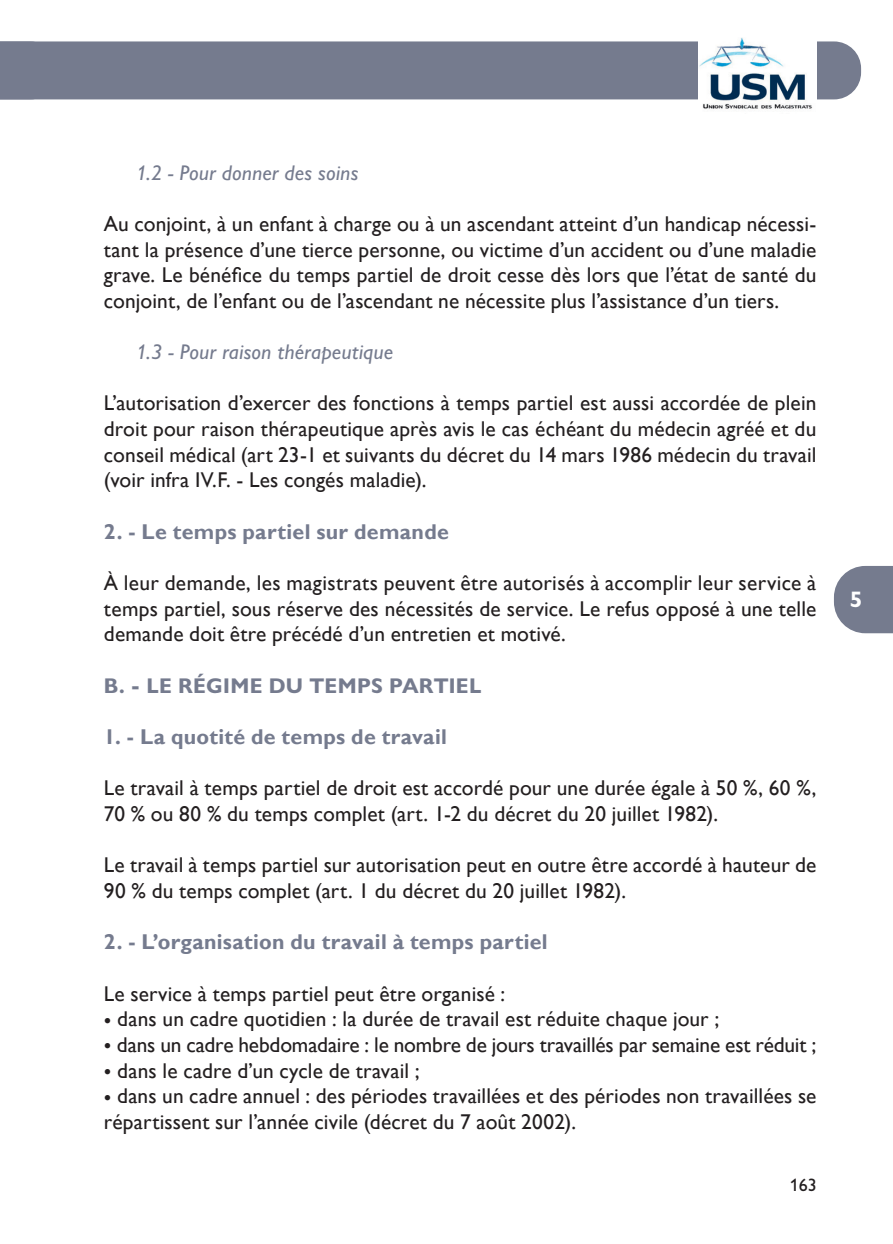
<style>
.page{position:relative;width:893px;height:1244px;background:#fff}
.page>*{position:absolute;margin:0;border:0;box-sizing:border-box;transform-origin:0 0}
.t1{font:700 22.5px "Gill Sans Nova";color:#fff}
.t2{font:21.38px/25.7px "Gill Sans";letter-spacing:.005em;color:#231f20;text-align:justify}
.t3{font:700 21.38px "Gill Sans";letter-spacing:.015em;color:#757b8e}
.t4{font:italic 500 21.38px "Gill Sans Nova";letter-spacing:.005em;color:#757b8e}
.t5{font:700 21.38px "Gill Sans Nova";letter-spacing:.015em;color:#757b8e}
.t6{font:500 18px "Gill Sans Nova";color:#231f20}
</style>
<div class="page">
<div style="left:57px;top:41px;width:804px;height:58px;background:#757b8e"></div>
<img style="left:699px;top:37px;width:117px;height:72px">
<svg style="left:834px;top:566px;width:59px;height:67px;background:#838899"></svg>
<div style="left:0;top:41px;width:57px;height:58px;background:#757b8e"></div>
<p class="t4" style="left:136px;top:159px;width:224px">1.2 - Pour donner des soins</p>
<p class="t2" style="left:104px;top:211px;width:714px">Au conjoint, à un enfant à charge ou à un ascendant atteint d’un handicap nécessi&shy;tant la présence d’une tierce personne, ou victime d’un accident ou d’une maladie grave. Le bénéfice du temps partiel de droit cesse dès lors que l’état de santé du conjoint, de l’enfant ou de l’ascendant ne nécessite plus l’assistance d’un tiers.</p>
<p class="t4" style="left:136px;top:339px;width:259px">1.3 - Pour raison thérapeutique</p>
<p class="t2" style="left:104px;top:391px;width:714px">L’autorisation d’exercer des fonctions à temps partiel est aussi accordée de plein droit pour raison thérapeutique après avis le cas échéant du médecin agréé et du conseil médical (art 23-1 et suivants du décret du 14 mars 1986 médecin du travail (voir infra IV.F. - Les congés maladie).</p>
<p class="t3" style="left:104px;top:519px;width:346px">2. - Le temps partiel sur demande</p>
<p class="t2" style="left:104px;top:570px;width:714px">À leur demande, les magistrats peuvent être autorisés à accomplir leur service à temps partiel, sous réserve des nécessités de service. Le refus opposé à une telle demande doit être précédé d’un entretien et motivé.</p>
<p class="t5" style="left:104px;top:672px;width:379px">B. - LE RÉGIME DU TEMPS PARTIEL</p>
<p class="t3" style="left:104px;top:724px;width:344px">1. - La quotité de temps de travail</p>
<p class="t2" style="left:104px;top:776px;width:714px">Le travail à temps partiel de droit est accordé pour une durée égale à 50 %, 60 %,<br>70 % ou 80 % du temps complet (art. 1-2 du décret du 20 juillet 1982).</p>
<p class="t2" style="left:104px;top:852px;width:714px">Le travail à temps partiel sur autorisation peut en outre être accordé à hauteur de<br>90 % du temps complet (art. 1 du décret du 20 juillet 1982).</p>
<p class="t3" style="left:104px;top:929px;width:445px">2. - L’organisation du travail à temps partiel</p>
<p class="t2" style="left:104px;top:981px;width:403px">Le service à temps partiel peut être organisé :</p>
<p class="t2" style="left:104px;top:1006px;width:617px">• dans un cadre quotidien : la durée de travail est réduite chaque jour ;</p>
<p class="t2" style="left:104px;top:1032px;width:714px">• dans un cadre hebdomadaire : le nombre de jours travaillés par semaine est réduit ;</p>
<p class="t2" style="left:104px;top:1058px;width:317px">• dans le cadre d’un cycle de travail ;</p>
<p class="t2" style="left:104px;top:1083px;width:714px">• dans un cadre annuel : des périodes travaillées et des périodes non travaillées se répartissent sur l’année civile (décret du 7 août 2002).</p>
<p class="t6" style="left:790px;top:1174px;width:28px">163</p>
<p class="t1" style="left:850px;top:586px;width:14px">5</p>
</div>
